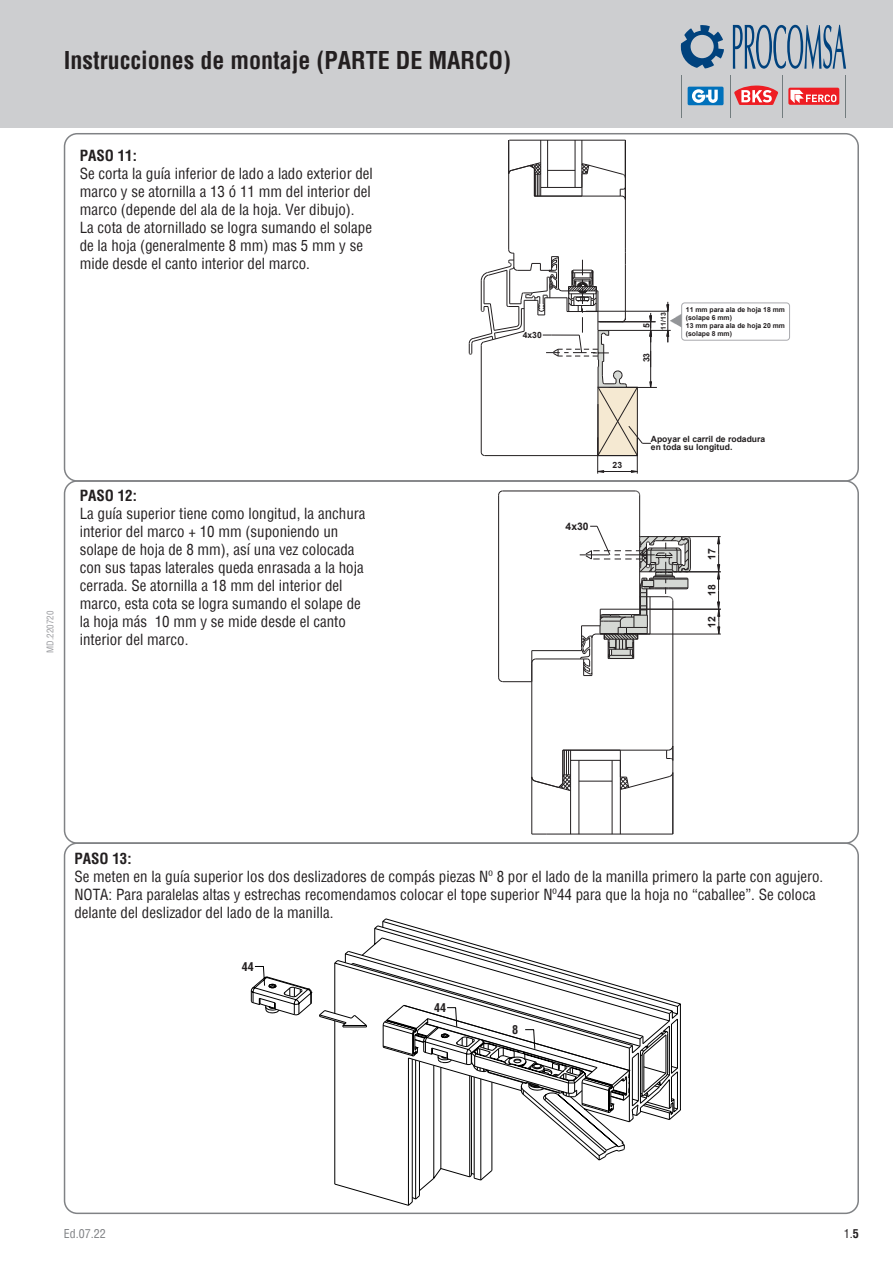
<style>
.page{position:relative;width:893px;height:1263px;background:#fff}
.page>*{position:absolute;margin:0;border:0;box-sizing:border-box;transform-origin:0 0}
.t1{font:700 condensed 24px "Helvetica";color:#231f20}
.t2{font:condensed 15px/18px "Helvetica";color:#231f20}
.t3{font:700 condensed 15px "Helvetica";color:#231f20}
.t4{font:condensed 12px "Helvetica";color:#808285}
.t5{font:700 condensed 12px "Helvetica";color:#231f20}
.t6{font:condensed 12px "Helvetica";color:#231f20}
.t7{font:700 10.35px "Arial";color:#231f20}
.t8{font:condensed 9px "Helvetica";color:#9b9ca0}
.t9{font:700 8.55px "Arial";color:#231f20}
.t10{font:700 6.9px/8.2px "Arial";color:#231f20}
.s1{font-weight:700}
</style>
<div class="page">
<div style="left:0;top:0;width:893px;height:128px;background:#cdced0"></div>
<svg style="left:680px;top:25px;width:44px;height:43px"></svg>
<svg style="left:733px;top:25px;width:113px;height:44px"></svg>
<hr style="left:681px;top:75px;width:1px;height:43px;background:#727c7e">
<hr style="left:730px;top:75px;width:1px;height:43px;background:#727c7e">
<hr style="left:782px;top:75px;width:1px;height:43px;background:#727c7e">
<hr style="left:846px;top:75px;width:1px;height:43px;background:#727c7e">
<div style="left:688px;top:87px;width:36px;height:18px;background:#0071bb;border-radius:2px"></div>
<svg style="left:692px;top:89px;width:26px;height:14px"></svg>
<svg style="left:734px;top:86px;width:44px;height:19px"></svg>
<div style="left:788px;top:88px;width:51px;height:17px;background:#ee1d23;border-radius:2px"></div>
<svg style="left:790px;top:90px;width:46px;height:13px"></svg>
<hr style="left:608px;top:387px;width:49px;height:1px;background:#231f20">
<hr style="left:598px;top:330px;width:73px;height:1px;background:#231f20">
<hr style="left:586px;top:311px;width:83px;height:1px;background:#231f20">
<hr style="left:600px;top:321px;width:55px;height:1px;background:#231f20">
<hr style="left:508px;top:140px;width:1px;height:110px;background:#231f20">
<hr style="left:625px;top:142px;width:1px;height:91px;background:#231f20">
<svg style="left:508px;top:140px;width:118px;height:60px"></svg>
<hr style="left:597px;top:437px;width:1px;height:37px;background:#231f20">
<hr style="left:637px;top:437px;width:1px;height:37px;background:#231f20">
<div style="left:681px;top:303px;width:109px;height:37px;border:1px solid #a8a9ad;border-radius:3px"></div>
<svg style="left:667px;top:302px;width:15px;height:40px"></svg>
<svg style="left:597px;top:470px;width:41px;height:3px"></svg>
<svg style="left:469px;top:233px;width:183px;height:223px"></svg>
<hr style="left:498px;top:495px;width:1px;height:182px;background:#231f20">
<hr style="left:531px;top:682px;width:1px;height:95px;background:#231f20">
<hr style="left:503px;top:491px;width:132px;height:1px;background:#231f20">
<svg style="left:498px;top:490px;width:5px;height:6px"></svg>
<svg style="left:531px;top:745px;width:143px;height:90px"></svg>
<hr style="left:639px;top:495px;width:1px;height:42px;background:#231f20">
<hr style="left:536px;top:659px;width:48px;height:1px;background:#231f20">
<hr style="left:532px;top:650px;width:50px;height:1px;background:#231f20">
<hr style="left:672px;top:601px;width:1px;height:145px;background:#231f20">
<svg style="left:498px;top:651px;width:39px;height:31px"></svg>
<hr style="left:600px;top:634px;width:121px;height:1px;background:#231f20">
<hr style="left:640px;top:609px;width:81px;height:1px;background:#231f20">
<svg style="left:717px;top:537px;width:3px;height:97px"></svg>
<hr style="left:673px;top:571px;width:48px;height:1px;background:#231f20">
<hr style="left:681px;top:536px;width:40px;height:1px;background:#231f20">
<svg style="left:580px;top:526px;width:111px;height:150px"></svg>
<svg style="left:250px;top:982px;width:354px;height:224px"></svg>
<svg style="left:259px;top:918px;width:422px;height:240px"></svg>
<svg style="left:447px;top:1007px;width:10px;height:20px"></svg>
<svg style="left:525px;top:1029px;width:10px;height:20px"></svg>
<div style="left:64px;top:842px;width:795px;height:372px;border:2px solid #808285;border-radius:13px"></div>
<h1 class="t1" style="left:64px;top:44px;width:449px">Instrucciones de montaje (PARTE DE MARCO)</h1>
<p class="t3" style="left:80px;top:146px;width:59px">PASO 11:</p>
<p class="t2" style="left:80px;top:165px;width:295px">Se corta la guía inferior de lado a lado exterior del marco y se atornilla a 13 ó 11 mm del interior del marco (depende del ala de la hoja. Ver dibujo).<br>La cota de atornillado se logra sumando el solape de la hoja (generalmente 8 mm) mas 5 mm y se mide desde el canto interior del marco.</p>
<p class="t8" style="left:44px;top:652px;width:43px;rotate:-90deg">MD.220720</p>
<p class="t3" style="left:80px;top:486px;width:59px">PASO 12:</p>
<p class="t2" style="left:80px;top:504px;width:287px">La guía superior tiene como longitud, la anchura interior del marco + 10 mm (suponiendo un solape de hoja de 8 mm), así una vez colocada con sus tapas laterales queda enrasada a la hoja cerrada. Se atornilla a 18 mm del interior del marco, esta cota se logra sumando el solape de la hoja más 10 mm y se mide desde el canto interior del marco.</p>
<p class="t9" style="left:523px;top:329px;width:21px">4x30</p>
<p class="t9" style="left:641px;top:328px;width:6px;rotate:-90deg">5</p>
<p class="t10" style="left:659px;top:330px;width:19px;rotate:-90deg">11/13</p>
<p class="t9" style="left:641px;top:362px;width:11px;rotate:-90deg">33</p>
<p class="t10" style="left:686px;top:305px;width:101px">11 mm para ala de hoja 18 mm (solape 6 mm)<br>13 mm para ala de hoja 20 mm (solape 8 mm)</p>
<p class="t7" style="left:566px;top:520px;width:25px">4x30</p>
<p class="t9" style="left:613px;top:459px;width:11px">23</p>
<p class="t9" style="left:651px;top:433px;width:116px">Apoyar el carril de rodadura</p>
<p class="t9" style="left:651px;top:441px;width:83px">en toda su longitud.</p>
<p class="t7" style="left:705px;top:560px;width:13px;rotate:-90deg">17</p>
<p class="t7" style="left:705px;top:596px;width:13px;rotate:-90deg">18</p>
<p class="t7" style="left:705px;top:627px;width:13px;rotate:-90deg">12</p>
<p class="t3" style="left:74px;top:848px;width:59px">PASO 13:</p>
<p class="t2" style="left:74px;top:867px;width:750px">Se meten en la guía superior los dos deslizadores de compás piezas Nº 8 por el lado de la manilla primero la parte con agujero.<br>NOTA: Para paralelas altas y estrechas recomendamos colocar el tope superior Nº44 para que la hoja no “caballee”. Se coloca delante del deslizador del lado de la manilla.</p>
<p class="t5" style="left:242px;top:959px;width:13px">44</p>
<p class="t5" style="left:434px;top:1000px;width:13px">44</p>
<p class="t5" style="left:512px;top:1022px;width:7px">8</p>
<p class="t4" style="left:64px;top:1226px;width:43px">Ed.07.22</p>
<p class="t6" style="left:844px;top:1226px;width:16px">1.<span class="s1">5</span></p>
</div>
